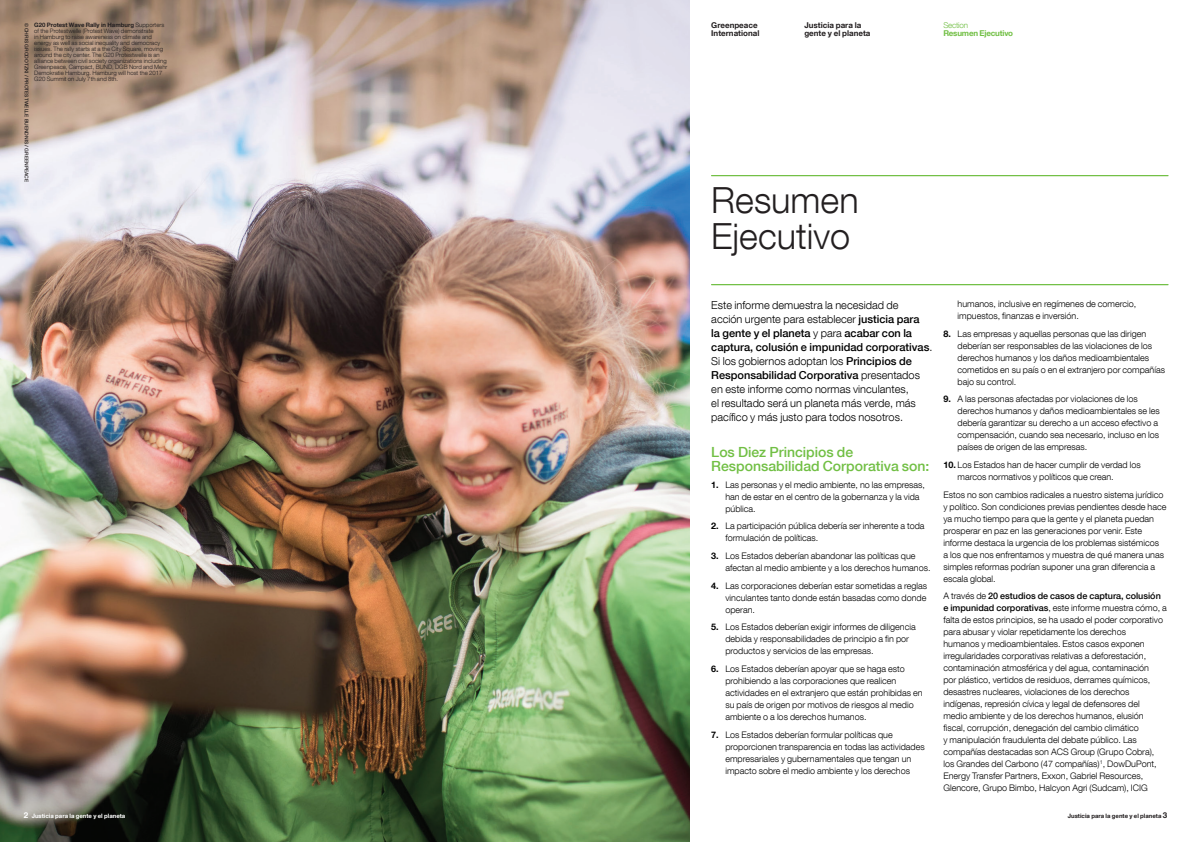
<style>
.page{position:relative;width:1191px;height:842px;background:#fff}
.page>*{position:absolute;margin:0;border:0;box-sizing:border-box;transform-origin:0 0}
._01_HEADER_helv_ligh{font:300 36px/36px "Helvetica Neue LT Com";color:#231f20}
.GPI_Primary_Sub_Head{font:500 14px/14px "Helvetica Neue LT Com";color:#71bf44}
._02_INTRO_helv_light{font:300 11px/14px "Helvetica Neue LT Com";color:#000}
._03_BODY_helv_light{font:300 9px/12px "Helvetica Neue LT Com";color:#000}
.t1{font:700 8px/8px "Helvetica Neue LT Com";color:#231f20}
.t2{font:700 8px/8px "Helvetica Neue LT Com";letter-spacing:-.025em;color:#71bf44}
.t3{font:300 6px/6px "Helvetica Neue LT Com";color:#231f20}
.t4{font:700 6px "Helvetica Neue LT Com";color:#231f20}
.t5{font:700 6px "Helvetica Neue LT Com";color:#fff}
.t6{font:500 5px "Helvetica Neue LT Com";color:#231f20}
.s1{font-weight:700}
.s2{font-size:8px}
.s3{font-weight:300}
.s4{font-weight:500}
</style>
<div class="page">
<img style="left:0;top:0;width:689px;height:842px">
<hr style="left:711px;top:175px;width:457px;height:1px;background:#71bf44">
<hr style="left:711px;top:284px;width:457px;height:1px;background:#71bf44">
<p class="t6" style="left:30px;top:23px;width:161px;rotate:90deg">© CHRIS GRODOTZKI / PROTESTWELLE BUENDNIS / GREENPEACE</p>
<p class="t3" style="left:34px;top:22px;width:135px"><span class="s1">G20 Protest Wave Rally in Hamburg</span> Supporters of the Protestwelle (Protest Wave) demonstrate<br>in Hamburg to raise awareness on climate and energy as well as social inequality and democracy issues. The rally starts at a the City Square, moving around the city center. The G20 Protestwelle is an alliance between civil society organizations including Greenpeace, Campact, BUND, DGB Nord and Mehr Demokratie Hamburg. Hamburg will host the 2017<br>G20 Summit on July 7th and 8th.</p>
<p class="t5" style="left:24px;top:811px;width:103px"><span class="s2">2</span> Justicia para la gente y el planeta</p>
<p class="t1" style="left:711px;top:21px;width:50px">Greenpeace<br>International</p>
<p class="t1" style="left:804px;top:21px;width:68px">Justicia para la gente y el planeta</p>
<p class="t2" style="left:943px;top:21px;width:71px"><span class="s3">Section<br></span>Resumen Ejecutivo</p>
<p class="_01_HEADER_helv_ligh" style="left:711px;top:181px;width:149px">Resumen<br>Ejecutivo</p>
<p class="_02_INTRO_helv_light" style="left:711px;top:298px;width:223px">Este informe demuestra la necesidad de acción urgente para establecer <span class="s4">justicia para<br>la gente y el planeta</span> y para <span class="s4">acabar con la captura, colusión e impunidad corporativas</span>.<br>Si los gobiernos adoptan los <span class="s4">Principios de Responsabilidad Corporativa</span> presentados en este informe como normas vinculantes,<br>el resultado será un planeta más verde, más pacífico y más justo para todos nosotros.</p>
<p class="GPI_Primary_Sub_Head" style="left:711px;top:445px;width:220px">Los Diez Principios de<br>Responsabilidad Corporativa son:</p>
<p class="_03_BODY_helv_light" style="left:725px;top:478px;width:201px;text-indent:-14px"><span class="s1">1.</span> Las personas y el medio ambiente, no las empresas, han de estar en el centro de la gobernanza y la vida pública.</p>
<p class="_03_BODY_helv_light" style="left:725px;top:520px;width:201px;text-indent:-14px"><span class="s1">2.</span> La participación pública debería ser inherente a toda formulación de políticas.</p>
<p class="_03_BODY_helv_light" style="left:725px;top:550px;width:207px;text-indent:-14px"><span class="s1">3.</span> Los Estados deberían abandonar las políticas que afectan al medio ambiente y a los derechos humanos.</p>
<p class="_03_BODY_helv_light" style="left:725px;top:579px;width:203px;text-align:justify;text-indent:-14px"><span class="s1">4.</span> Las corporaciones deberían estar sometidas a reglas vinculantes tanto donde están basadas como donde operan.</p>
<p class="_03_BODY_helv_light" style="left:725px;top:621px;width:192px;text-indent:-14px"><span class="s1">5.</span> Los Estados deberían exigir informes de diligencia debida y responsabilidades de principio a fin por productos y servicios de las empresas.</p>
<p class="_03_BODY_helv_light" style="left:725px;top:663px;width:199px;text-indent:-14px"><span class="s1">6.</span> Los Estados deberían apoyar que se haga esto prohibiendo a las corporaciones que realicen actividades en el extranjero que están prohibidas en su país de origen por motivos de riesgos al medio ambiente o a los derechos humanos.</p>
<p class="_03_BODY_helv_light" style="left:725px;top:728px;width:201px;text-indent:-14px"><span class="s1">7.</span> Los Estados deberían formular políticas que proporcionen transparencia en todas las actividades empresariales y gubernamentales que tengan un impacto sobre el medio ambiente y los derechos</p>
<p class="_03_BODY_helv_light" style="left:957px;top:298px;width:180px">humanos, inclusive en regímenes de comercio, impuestos, finanzas e inversión.</p>
<p class="_03_BODY_helv_light" style="left:957px;top:327px;width:209px;text-indent:-14px"><span class="s1">8.</span> Las empresas y aquellas personas que las dirigen deberían ser responsables de las violaciones de los derechos humanos y los daños medioambientales cometidos en su país o en el extranjero por compañías bajo su control.</p>
<p class="_03_BODY_helv_light" style="left:957px;top:393px;width:204px;text-indent:-14px"><span class="s1">9.</span> A las personas afectadas por violaciones de los derechos humanos y daños medioambientales se les debería garantizar su derecho a un acceso efectivo a compensación, cuando sea necesario, incluso en los países de origen de las empresas.</p>
<p class="_03_BODY_helv_light" style="left:957px;top:459px;width:185px;text-indent:-14px"><span class="s1">10.</span> Los Estados han de hacer cumplir de verdad los marcos normativos y políticos que crean.</p>
<p class="_03_BODY_helv_light" style="left:943px;top:488px;width:225px">Estos no son cambios radicales a nuestro sistema jurídico y político. Son condiciones previas pendientes desde hace ya mucho tiempo para que la gente y el planeta puedan prosperar en paz en las generaciones por venir. Este informe destaca la urgencia de los problemas sistémicos<br>a los que nos enfrentamos y muestra de qué manera unas simples reformas podrían suponer una gran diferencia a escala global.</p>
<p class="_03_BODY_helv_light" style="left:943px;top:590px;width:225px">A través de <span class="s4">20 estudios de casos de captura, colusión e impunidad corporativas</span>, este informe muestra cómo, a falta de estos principios, se ha usado el poder corporativo para abusar y violar repetidamente los derechos<br>humanos y medioambientales. Estos casos exponen irregularidades corporativas relativas a deforestación, contaminación atmosférica y del agua, contaminación<br>por plástico, vertidos de residuos, derrames químicos, desastres nucleares, violaciones de los derechos indígenas, represión cívica y legal de defensores del<br>medio ambiente y de los derechos humanos, elusión fiscal, corrupción, denegación del cambio climático<br>y manipulación fraudulenta del debate público. Las compañías destacadas son ACS Group (Grupo Cobra), los Grandes del Carbono (47 compañías)<sup>1</sup>, DowDuPont, Energy Transfer Partners, Exxon, Gabriel Resources, Glencore, Grupo Bimbo, Halcyon Agri (Sudcam), ICIG</p>
<p class="t4" style="left:1067px;top:811px;width:101px">Justicia para la gente y el planeta <span class="s2">3</span></p>
</div>
